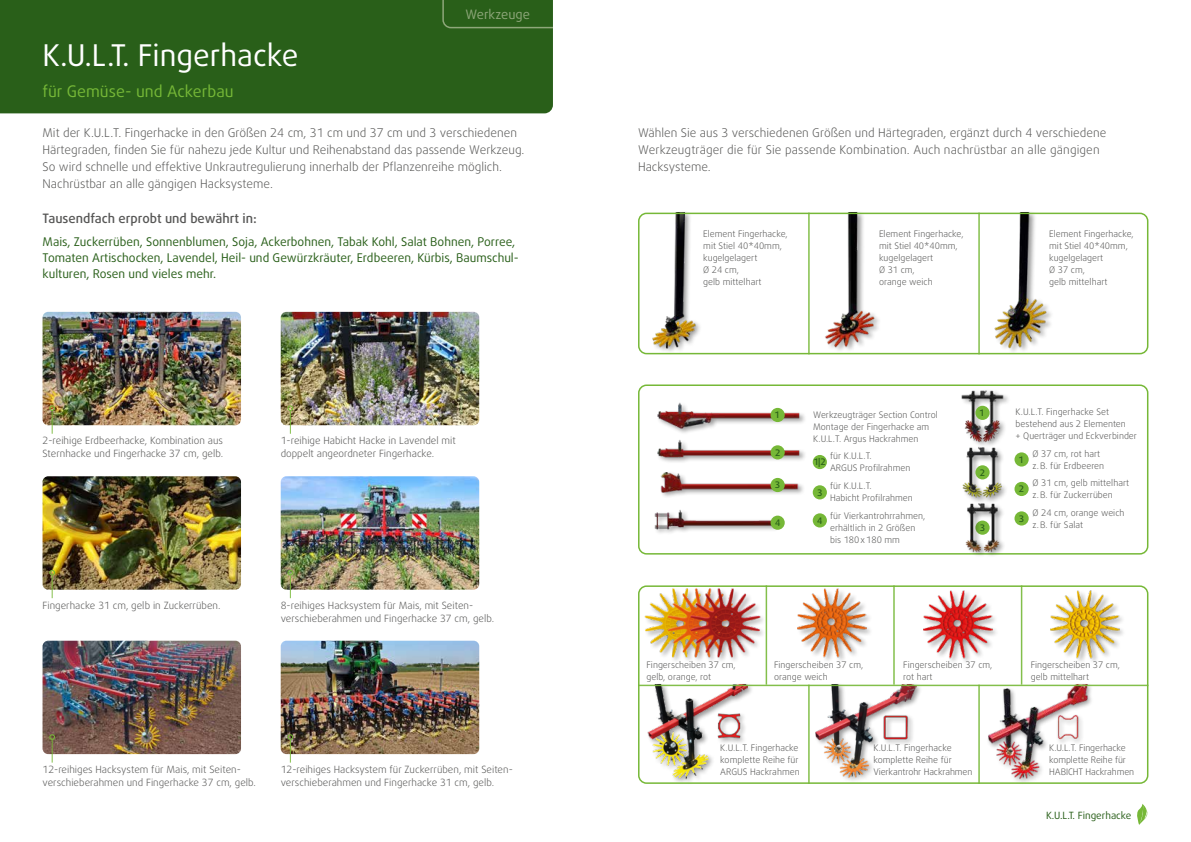
<style>
.page{position:relative;width:1191px;height:842px;background:#fff}
.page>*{position:absolute;margin:0;border:0;box-sizing:border-box;transform-origin:0 0}
.t1{font:30px "Daxline Pro";color:#fff}
.t2{font:16px "Daxline Pro";color:#76b837}
.t3{font:500 13px "Daxline Pro";color:#575756}
.t4{font:13px "Daxline Pro";color:#8ea77a}
.t5{font:300 12px/17px "Daxline Pro";color:#575756}
.t6{font:12px/16px "Daxline Pro";color:#295f19}
.t7{font:300 10px/13px "Daxline Pro";color:#575756}
.t8{font:10px "Daxline Pro";color:#295f19}
.t9{font:300 9px/12px "Daxline Pro";color:#575756}
.t10{font:500 9px "Daxline Pro";color:#295f19}
</style>
<div class="page">
<img style="left:281px;top:476px;width:198px;height:114px">
<div style="left:0;top:0;width:553px;height:113px;background:#295f19"></div>
<svg style="left:1137px;top:804px;width:11px;height:21px"></svg>
<svg style="left:442px;top:0;width:111px;height:28px"></svg>
<img style="left:43px;top:312px;width:198px;height:113px">
<svg style="left:49px;top:405px;width:6px;height:29px"></svg>
<img style="left:281px;top:312px;width:198px;height:113px">
<svg style="left:287px;top:405px;width:6px;height:29px"></svg>
<img style="left:43px;top:476px;width:198px;height:114px">
<svg style="left:49px;top:570px;width:6px;height:28px"></svg>
<svg style="left:287px;top:570px;width:6px;height:28px"></svg>
<img style="left:43px;top:641px;width:198px;height:113px">
<svg style="left:49px;top:734px;width:6px;height:29px"></svg>
<img style="left:281px;top:641px;width:198px;height:113px">
<svg style="left:287px;top:734px;width:6px;height:29px"></svg>
<div style="left:638px;top:384px;width:510px;height:171px;border:2px solid #76b837;border-radius:8px"></div>
<img style="left:654px;top:402px;width:149px;height:131px">
<img style="left:962px;top:450px;width:56px;height:75px">
<div style="left:770px;top:408px;width:14px;height:14px;background:#76b837;border-radius:50%"></div>
<div style="left:770px;top:445px;width:14px;height:14px;background:#76b837;border-radius:50%"></div>
<div style="left:770px;top:478px;width:14px;height:14px;background:#76b837;border-radius:50%"></div>
<div style="left:770px;top:516px;width:14px;height:14px;background:#76b837;border-radius:50%"></div>
<div style="left:975px;top:465px;width:14px;height:14px;background:#76b837;border-radius:50%"></div>
<div style="left:1014px;top:452px;width:14px;height:15px;background:#76b837;border-radius:50%"></div>
<div style="left:1014px;top:482px;width:14px;height:14px;background:#76b837;border-radius:50%"></div>
<div style="left:1014px;top:511px;width:14px;height:14px;background:#76b837;border-radius:50%"></div>
<div style="left:812px;top:455px;width:15px;height:14px;background:#76b837;border-radius:50%"></div>
<div style="left:812px;top:485px;width:15px;height:14px;background:#76b837;border-radius:50%"></div>
<div style="left:812px;top:513px;width:15px;height:14px;background:#76b837;border-radius:50%"></div>
<img style="left:946px;top:385px;width:70px;height:65px">
<div style="left:965px;top:502px;width:41px;height:56px;background:#000;opacity:.4"></div>
<div style="left:975px;top:406px;width:14px;height:14px;background:#76b837;border-radius:50%"></div>
<hr style="left:765px;top:585px;width:2px;height:100px;background:#76b837">
<hr style="left:1020px;top:585px;width:2px;height:100px;background:#76b837">
<hr style="left:893px;top:585px;width:1px;height:100px;background:#76b837">
<div style="left:644px;top:587px;width:123px;height:77px;background:#000;opacity:.4"></div>
<img style="left:644px;top:588px;width:117px;height:74px">
<div style="left:796px;top:588px;width:77px;height:76px;background:#000;opacity:.4"></div>
<img style="left:797px;top:588px;width:69px;height:69px">
<div style="left:922px;top:589px;width:77px;height:76px;background:#000;opacity:.4"></div>
<img style="left:923px;top:589px;width:69px;height:70px">
<div style="left:1049px;top:589px;width:77px;height:76px;background:#000;opacity:.4"></div>
<img style="left:1051px;top:589px;width:68px;height:70px">
<div style="left:647px;top:683px;width:107px;height:103px;background:#000;opacity:.4"></div>
<img style="left:647px;top:686px;width:100px;height:94px">
<div style="left:814px;top:683px;width:108px;height:101px;background:#000;opacity:.4"></div>
<img style="left:813px;top:686px;width:103px;height:93px">
<div style="left:986px;top:683px;width:108px;height:103px;background:#000;opacity:.4"></div>
<img style="left:986px;top:686px;width:108px;height:95px">
<hr style="left:808px;top:685px;width:1px;height:99px;background:#76b837">
<hr style="left:978px;top:685px;width:1px;height:99px;background:#76b837">
<hr style="left:638px;top:685px;width:510px;height:1px;background:#76b837">
<div style="left:638px;top:585px;width:510px;height:199px;border:2px solid #76b837;border-radius:8px"></div>
<div style="left:651px;top:211px;width:52px;height:144px;background:#000;opacity:.4"></div>
<img style="left:641px;top:213px;width:62px;height:138px">
<hr style="left:808px;top:213px;width:1px;height:141px;background:#76b837">
<hr style="left:978px;top:213px;width:1px;height:141px;background:#76b837">
<img style="left:825px;top:216px;width:54px;height:135px">
<div style="left:994px;top:211px;width:59px;height:144px;background:#000;opacity:.4"></div>
<img style="left:994px;top:216px;width:59px;height:135px">
<div style="left:638px;top:213px;width:510px;height:141px;border:2px solid #76b837;border-radius:8px"></div>
<h1 class="t1" style="left:43px;top:35px;width:257px">K.U.L.T. Fingerhacke</h1>
<h3 class="t4" style="left:465px;top:6px;width:66px">Werkzeuge</h3>
<h2 class="t2" style="left:43px;top:81px;width:193px">für Gemüse- und Ackerbau</h2>
<p class="t5" style="left:43px;top:124px;width:483px">Mit der K.U.L.T. Fingerhacke in den Größen 24 cm, 31 cm und 37 cm und 3 verschiedenen Härtegraden, finden Sie für nahezu jede Kultur und Reihenabstand das passende Werkzeug.<br>So wird schnelle und effektive Unkrautregulierung innerhalb der Pflanzenreihe möglich.<br>Nachrüstbar an alle gängigen Hacksysteme.</p>
<h3 class="t3" style="left:43px;top:209px;width:216px">Tausendfach erprobt und bewährt in:</h3>
<h3 class="t6" style="left:43px;top:234px;width:478px">Mais, Zuckerrüben, Sonnenblumen, Soja, Ackerbohnen, Tabak Kohl, Salat Bohnen, Porree,<br>Tomaten Artischocken, Lavendel, Heil- und Gewürzkräuter, Erdbeeren, Kürbis, Baumschul&shy;kulturen, Rosen und vieles mehr.</h3>
<p class="t7" style="left:43px;top:434px;width:182px">2-reihige Erdbeerhacke, Kombination aus<br>Sternhacke und Fingerhacke 37 cm, gelb.</p>
<p class="t7" style="left:281px;top:434px;width:177px">1-reihige Habicht Hacke in Lavendel mit doppelt angeordneter Fingerhacke.</p>
<p class="t7" style="left:43px;top:599px;width:179px">Fingerhacke 31 cm, gelb in Zuckerrüben.</p>
<p class="t7" style="left:281px;top:599px;width:215px">8-reihiges Hacksystem für Mais, mit Seiten&shy;verschieberahmen und Fingerhacke 37 cm, gelb.</p>
<p class="t7" style="left:43px;top:763px;width:215px">12-reihiges Hacksystem für Mais, mit Seiten&shy;verschieberahmen und Fingerhacke 37 cm, gelb.</p>
<p class="t7" style="left:281px;top:763px;width:234px">12-reihiges Hacksystem für Zuckerrüben, mit Seiten&shy;verschieberahmen und Fingerhacke 31 cm, gelb.</p>
<h3 class="t5" style="left:638px;top:124px;width:470px">Wählen Sie aus 3 verschiedenen Größen und Härtegraden, ergänzt durch 4 verschiedene<br>Werkzeugträger die für Sie passende Kombination. Auch nachrüstbar an alle gängigen<br>Hacksysteme.</h3>
<p class="t9" style="left:703px;top:227px;width:86px">Element Fingerhacke, mit Stiel 40*40mm, kugelgelagert<br>Ø 24 cm,<br>gelb mittelhart</p>
<p class="t9" style="left:879px;top:227px;width:86px">Element Fingerhacke, mit Stiel 40*40mm, kugelgelagert<br>Ø 31 cm,<br>orange weich</p>
<p class="t9" style="left:1049px;top:227px;width:86px">Element Fingerhacke, mit Stiel 40*40mm, kugelgelagert<br>Ø 37 cm,<br>gelb mittelhart</p>
<p class="t10" style="left:775px;top:409px;width:5px">1</p>
<p class="t10" style="left:775px;top:447px;width:7px">2</p>
<p class="t10" style="left:775px;top:479px;width:6px">3</p>
<p class="t10" style="left:775px;top:517px;width:7px">4</p>
<p class="t9" style="left:813px;top:409px;width:126px">Werkzeugträger Section Control<br>Montage der Fingerhacke am<br>K.U.L.T. Argus Hackrahmen</p>
<p class="t9" style="left:830px;top:450px;width:82px">für K.U.L.T.<br>ARGUS Profilrahmen</p>
<p class="t9" style="left:830px;top:480px;width:84px">für K.U.L.T.<br>Habicht Profilrahmen</p>
<p class="t9" style="left:830px;top:510px;width:97px">für Vierkantrohrrahmen, erhältlich in 2 Größen bis 180x180 mm</p>
<p class="t10" style="left:814px;top:456px;width:13px">1|2</p>
<p class="t10" style="left:817px;top:487px;width:6px">3</p>
<p class="t10" style="left:817px;top:515px;width:7px">4</p>
<p class="t10" style="left:980px;top:407px;width:5px">1</p>
<p class="t10" style="left:980px;top:467px;width:7px">2</p>
<p class="t10" style="left:980px;top:522px;width:6px">3</p>
<p class="t9" style="left:1015px;top:406px;width:123px">K.U.L.T. Fingerhacke Set bestehend aus 2 Elementen<br>+ Querträger und Eckverbinder</p>
<p class="t9" style="left:1032px;top:447px;width:73px">Ø 37 cm, rot hart z.B. für Erdbeeren</p>
<p class="t9" style="left:1032px;top:477px;width:98px">Ø 31 cm, gelb mittelhart z.B. für Zuckerrüben</p>
<p class="t9" style="left:1032px;top:507px;width:93px">Ø 24 cm, orange weich z.B. für Salat</p>
<p class="t10" style="left:1019px;top:454px;width:5px">1</p>
<p class="t10" style="left:1019px;top:483px;width:7px">2</p>
<p class="t10" style="left:1019px;top:513px;width:6px">3</p>
<p class="t9" style="left:646px;top:658px;width:91px">Fingerscheiben 37 cm, gelb, orange, rot</p>
<p class="t9" style="left:774px;top:658px;width:91px">Fingerscheiben 37 cm, orange weich</p>
<p class="t9" style="left:903px;top:658px;width:91px">Fingerscheiben 37 cm, rot hart</p>
<p class="t9" style="left:1030px;top:658px;width:91px">Fingerscheiben 37 cm, gelb mittelhart</p>
<p class="t9" style="left:720px;top:742px;width:81px">K.U.L.T. Fingerhacke komplette Reihe für<br>ARGUS Hackrahmen</p>
<p class="t9" style="left:873px;top:742px;width:100px">K.U.L.T. Fingerhacke komplette Reihe für<br>Vierkantrohr Hackrahmen</p>
<p class="t9" style="left:1049px;top:742px;width:87px">K.U.L.T. Fingerhacke komplette Reihe für<br>HABICHT Hackrahmen</p>
<p class="t8" style="left:1046px;top:808px;width:87px">K.U.L.T. Fingerhacke</p>
</div>
